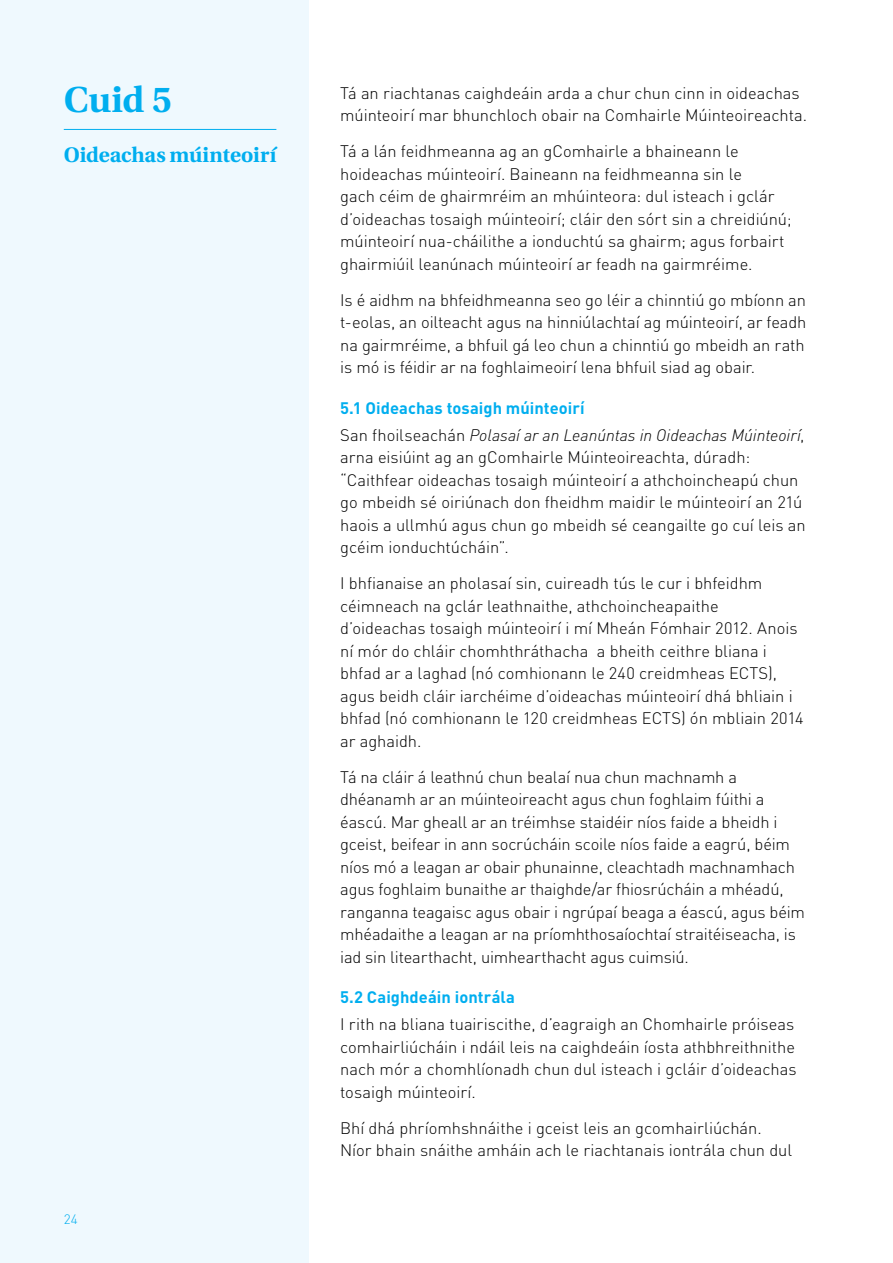
<style>
.page{position:relative;width:893px;height:1263px;background:#fff}
.page>*{position:absolute;margin:0;border:0;box-sizing:border-box;transform-origin:0 0}
.t1{font:700 36px "Utopia";color:#00aeef}
.t2{font:700 21px "Utopia";color:#00aeef}
.t3{font:300 16.5px/22.5px "DIN";letter-spacing:-.005em;color:#000}
.t4{font:italic 300 16.5px/27px "DIN";letter-spacing:-.005em;color:#000}
.t5{font:700 16.5px "DIN";letter-spacing:.005em;color:#00aeef}
.t6{font:300 13.5px "DIN";color:#00aeef}
.s1{font-weight:700;font-style:normal;color:#00aeef}
.s2{font-style:normal}
</style>
<div class="page">
<div style="left:0;top:0;width:308px;height:1263px;background:#eff9fe"></div>
<hr style="left:64px;top:129px;width:212px;height:1px;background:#00aeef">
<h1 class="t1" style="left:64px;top:79px;width:110px">Cuid 5</h1>
<p class="t3" style="left:340px;top:81px;width:468px">Tá an riachtanas caighdeáin arda a chur chun cinn in oideachas múinteoirí mar bhunchloch obair na Comhairle Múinteoireachta.</p>
<p class="t3" style="left:340px;top:140px;width:453px">Tá a lán feidhmeanna ag an gComhairle a bhaineann le hoideachas múinteoirí. Baineann na feidhmeanna sin le<br>gach céim de ghairmréim an mhúinteora: dul isteach i gclár d’oideachas tosaigh múinteoirí; cláir den sórt sin a chreidiúnú; múinteoirí nua-cháilithe a ionduchtú sa ghairm; agus forbairt ghairmiúil leanúnach múinteoirí ar feadh na gairmréime.</p>
<p class="t3" style="left:340px;top:288px;width:468px;text-align:justify">Is é aidhm na bhfeidhmeanna seo go léir a chinntiú go mbíonn an t-eolas, an oilteacht agus na hinniúlachtaí ag múinteoirí, ar feadh na gairmréime, a bhfuil gá leo chun a chinntiú go mbeidh an rath is mó is féidir ar na foghlaimeoirí lena bhfuil siad ag obair.</p>
<p class="t4" style="left:340px;top:394px;width:466px"><span class="s1">5.1 Oideachas tosaigh múinteoirí<br></span><span class="s2">San fhoilseachán</span> Polasaí ar an Leanúntas in Oideachas Múinteoirí<span class="s2">,</span></p>
<p class="t3" style="left:340px;top:446px;width:467px">arna eisiúint ag an gComhairle Múinteoireachta, dúradh: “Caithfear oideachas tosaigh múinteoirí a athchoincheapú chun go mbeidh sé oiriúnach don fheidhm maidir le múinteoirí an 21ú haois a ullmhú agus chun go mbeidh sé ceangailte go cuí leis an gcéim ionduchtúcháin”.</p>
<p class="t3" style="left:340px;top:572px;width:465px">I bhfianaise an pholasaí sin, cuireadh tús le cur i bhfeidhm céimneach na gclár leathnaithe, athchoincheapaithe d’oideachas tosaigh múinteoirí i mí Mheán Fómhair 2012. Anois ní mór do chláir chomhthráthacha a bheith ceithre bliana i bhfad ar a laghad (nó comhionann le 240 creidmheas ECTS), agus beidh cláir iarchéime d’oideachas múinteoirí dhá bhliain i bhfad (nó comhionann le 120 creidmheas ECTS) ón mbliain 2014 ar aghaidh.</p>
<p class="t3" style="left:340px;top:765px;width:466px">Tá na cláir á leathnú chun bealaí nua chun machnamh a dhéanamh ar an múinteoireacht agus chun foghlaim fúithi a éascú. Mar gheall ar an tréimhse staidéir níos faide a bheidh i gceist, beifear in ann socrúcháin scoile níos faide a eagrú, béim níos mó a leagan ar obair phunainne, cleachtadh machnamhach agus foghlaim bunaithe ar thaighde/ar fhiosrúcháin a mhéadú, ranganna teagaisc agus obair i ngrúpaí beaga a éascú, agus béim mhéadaithe a leagan ar na príomhthosaíochtaí straitéiseacha, is iad sin litearthacht, uimhearthacht agus cuimsiú.</p>
<p class="t5" style="left:340px;top:986px;width:176px">5.2 Caighdeáin iontrála</p>
<p class="t3" style="left:340px;top:1013px;width:458px">I rith na bliana tuairiscithe, d’eagraigh an Chomhairle próiseas comhairliúcháin i ndáil leis na caighdeáin íosta athbhreithnithe nach mór a chomhlíonadh chun dul isteach i gcláir d’oideachas tosaigh múinteoirí.</p>
<p class="t3" style="left:340px;top:1116px;width:453px">Bhí dhá phríomhshnáithe i gceist leis an gcomhairliúchán.<br>Níor bhain snáithe amháin ach le riachtanais iontrála chun dul</p>
<p class="t2" style="left:64px;top:142px;width:214px">Oideachas múinteoirí</p>
<p class="t6" style="left:64px;top:1210px;width:16px">24</p>
</div>
